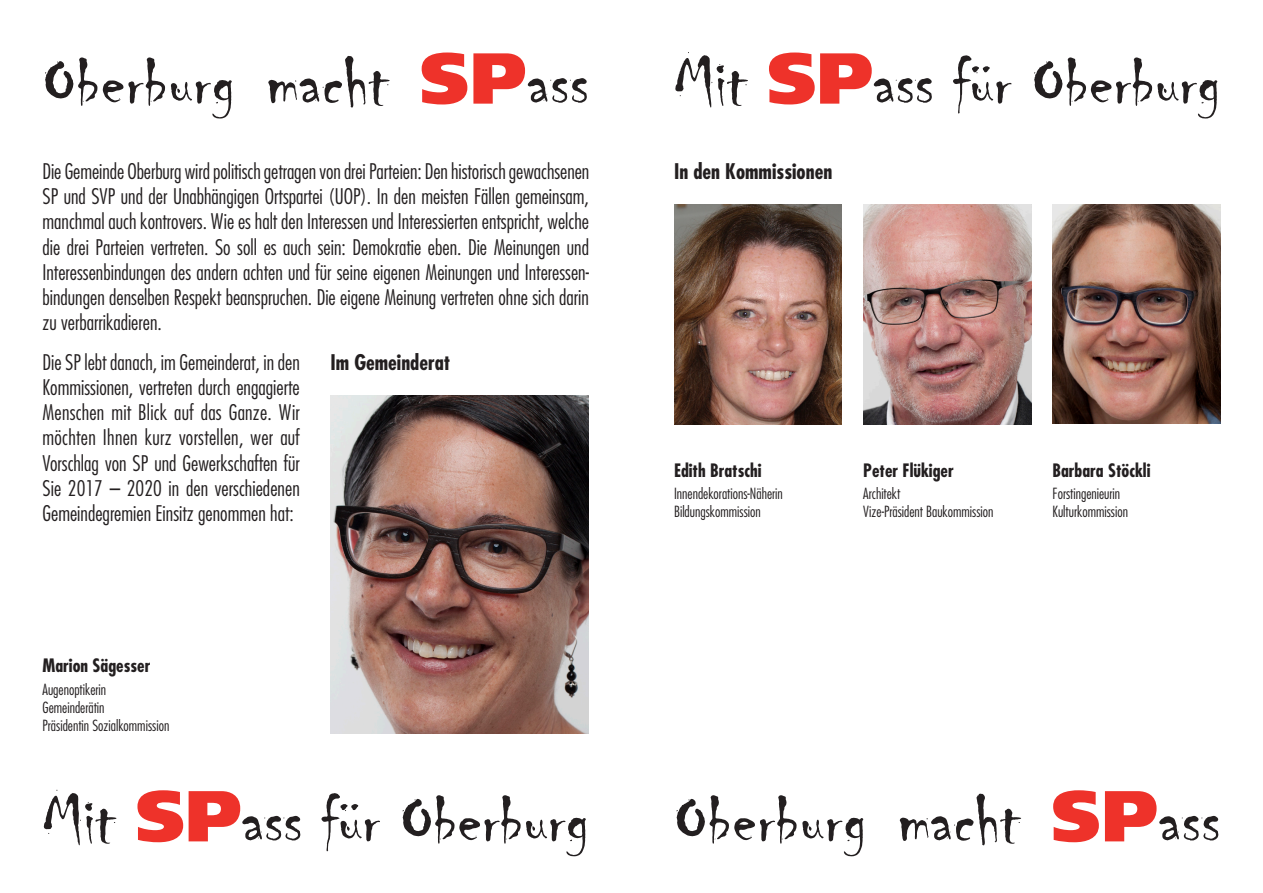
<style>
.page{position:relative;width:1263px;height:893px;background:#fff}
.page>*{position:absolute;margin:0;border:0;box-sizing:border-box;transform-origin:0 0}
.t1{font:72px "Chiller";letter-spacing:.005em;color:#231f20}
.t2{font:300 condensed 21px/25.2px "Futura Std";color:#231f20;text-align:justify}
.t3{font:700 condensed 21px "Futura Std";color:#231f20}
.t4{font:700 condensed 18px "Futura Std";color:#231f20}
.t5{font:300 condensed 15px "Futura Std";color:#231f20}
.s1{font-family:"Frutiger";font-weight:900;color:#ee322a}
</style>
<div class="page">
<img style="left:863px;top:204px;width:168px;height:220px">
<img style="left:330px;top:395px;width:259px;height:339px">
<img style="left:1052px;top:204px;width:168px;height:220px">
<img style="left:674px;top:205px;width:168px;height:219px">
<p class="t1" style="left:43px;top:42px;width:548px">Oberburg macht <span class="s1">SP</span>ass</p>
<p class="t1" style="left:674px;top:42px;width:548px">Mit <span class="s1">SP</span>ass für Oberburg</p>
<p class="t2" style="left:43px;top:159px;width:548px">Die Gemeinde Oberburg wird politisch getragen von drei Parteien: Den historisch gewachsenen SP und SVP und der Unabhängigen Ortspartei (UOP). In den meisten Fällen gemeinsam, manchmal auch kontrovers. Wie es halt den Interessen und Interessierten entspricht, welche die drei Parteien vertreten. So soll es auch sein: Demokratie eben. Die Meinungen und Interessenbindungen des andern achten und für seine eigenen Meinungen und Interessen&shy;bindungen denselben Respekt beanspruchen. Die eigene Meinung vertreten ohne sich darin zu verbarrikadieren.</p>
<p class="t3" style="left:674px;top:158px;width:160px">In den Kommissionen</p>
<p class="t2" style="left:43px;top:349px;width:259px">Die SP lebt danach, im Gemeinderat, in den Kommissionen, vertreten durch engagierte Menschen mit Blick auf das Ganze. Wir möchten Ihnen kurz vorstellen, wer auf Vorschlag von SP und Gewerkschaften für Sie 2017 – 2020 in den verschiedenen Gemeindegremien Einsitz genommen hat:</p>
<p class="t3" style="left:330px;top:349px;width:121px">Im Gemeinderat</p>
<p class="t4" style="left:674px;top:459px;width:89px">Edith Bratschi</p>
<p class="t5" style="left:674px;top:484px;width:110px">Innendekorations-Näherin</p>
<p class="t5" style="left:674px;top:502px;width:88px">Bildungskommission</p>
<p class="t4" style="left:863px;top:459px;width:92px">Peter Flükiger</p>
<p class="t5" style="left:863px;top:484px;width:39px">Architekt</p>
<p class="t5" style="left:863px;top:502px;width:132px">Vize-Präsident Baukommission</p>
<p class="t4" style="left:43px;top:655px;width:109px">Marion Sägesser</p>
<p class="t5" style="left:43px;top:680px;width:65px">Augenoptikerin</p>
<p class="t5" style="left:43px;top:698px;width:63px">Gemeinderätin</p>
<p class="t5" style="left:43px;top:716px;width:128px">Präsidentin Sozialkommission</p>
<p class="t4" style="left:1052px;top:459px;width:99px">Barbara Stöckli</p>
<p class="t5" style="left:1052px;top:484px;width:69px">Forstingenieurin</p>
<p class="t5" style="left:1052px;top:502px;width:77px">Kulturkommission</p>
<p class="t1" style="left:43px;top:780px;width:548px">Mit <span class="s1">SP</span>ass für Oberburg</p>
<p class="t1" style="left:674px;top:780px;width:548px">Oberburg macht <span class="s1">SP</span>ass</p>
</div>
